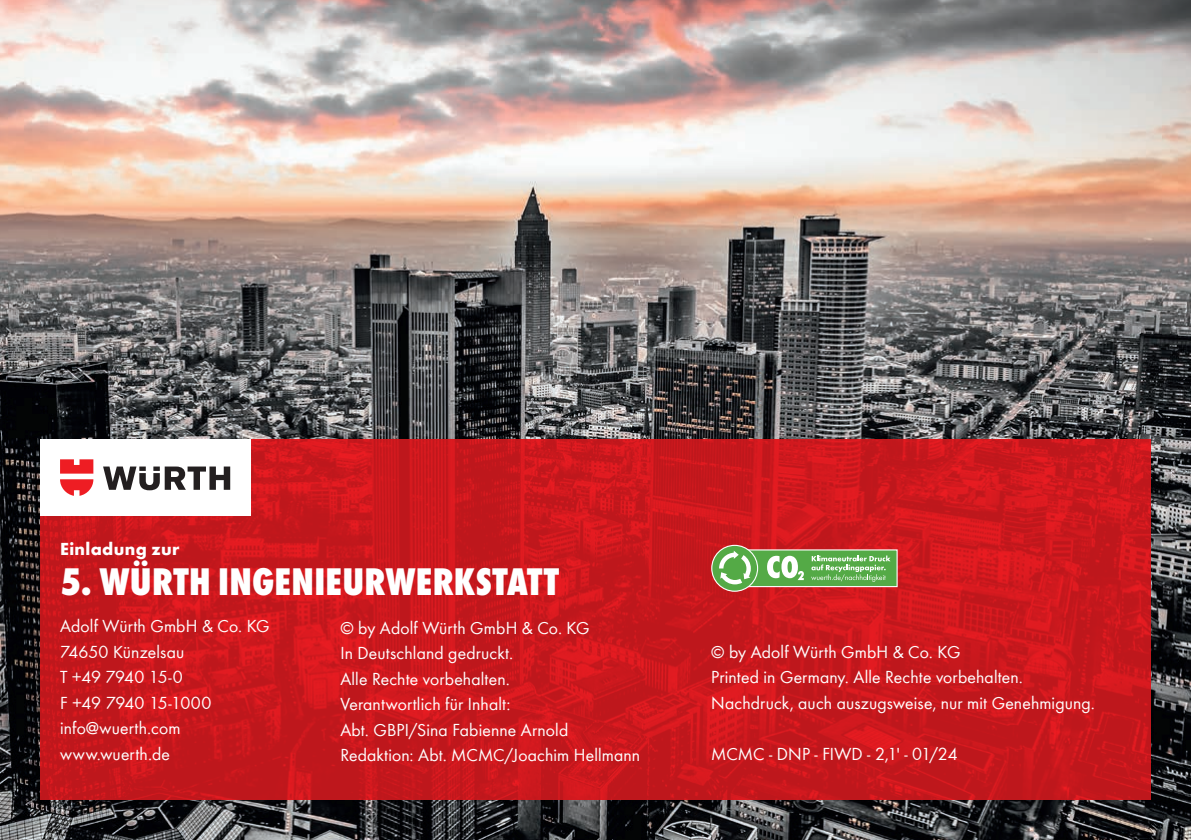
<style>
.page{position:relative;width:1191px;height:840px;background:#fff}
.page>*{position:absolute;margin:0;border:0;box-sizing:border-box;transform-origin:0 0}
.t1{font:800 condensed 40px "Wuerth Global";letter-spacing:.005em;color:#fff}
.t2{font:18px/25.6px "Wuerth Global";letter-spacing:.01em;color:#fff}
.t3{font:700 18px "Wuerth";letter-spacing:.02em;color:#fff}
</style>
<div class="page">
<img style="left:0;top:0;width:1191px;height:839px">
<svg style="left:40px;top:439px;width:1111px;height:360px;background:#c9181d"></svg>
<div style="left:40px;top:439px;width:210px;height:76px;background:#fff"></div>
<svg style="left:103px;top:466px;width:127px;height:24px"></svg>
<svg style="left:60px;top:459px;width:33px;height:36px"></svg>
<div style="left:734px;top:549px;width:163px;height:38px;background:#54aa46;border:1px solid #fff"></div>
<svg style="left:712px;top:545px;width:45px;height:46px"></svg>
<div style="left:711px;top:544px;width:47px;height:47px;border:1px solid #fff;border-radius:50%"></div>
<svg style="left:811px;top:555px;width:79px;height:26px"></svg>
<svg style="left:719px;top:550px;width:32px;height:34px"></svg>
<svg style="left:767px;top:555px;width:37px;height:24px"></svg>
<p class="t3" style="left:60px;top:535px;width:121px">Einladung zur</p>
<h1 class="t1" style="left:60px;top:557px;width:500px">5. WÜRTH INGENIEURWERKSTATT</h1>
<p class="t2" style="left:60px;top:612px;width:211px">Adolf Würth GmbH &amp; Co. KG<br>74650 Künzelsau<br>T +49 7940 15-0<br>F +49 7940 15-1000 info@wuerth.com www.wuerth.de</p>
<p class="t2" style="left:340px;top:614px;width:301px">© by Adolf Würth GmbH &amp; Co. KG<br>In Deutschland gedruckt.<br>Alle Rechte vorbehalten.<br>Verantwortlich für Inhalt:<br>Abt. GBPI/Sina Fabienne Arnold<br>Redaktion: Abt. MCMC/Joachim Hellmann</p>
<p class="t2" style="left:711px;top:638px;width:385px">© by Adolf Würth GmbH &amp; Co. KG<br>Printed in Germany. Alle Rechte vorbehalten.<br>Nachdruck, auch auszugsweise, nur mit Genehmigung.</p>
<p class="t2" style="left:711px;top:740px;width:248px">MCMC - DNP - FIWD - 2,1' - 01/24</p>
</div>
